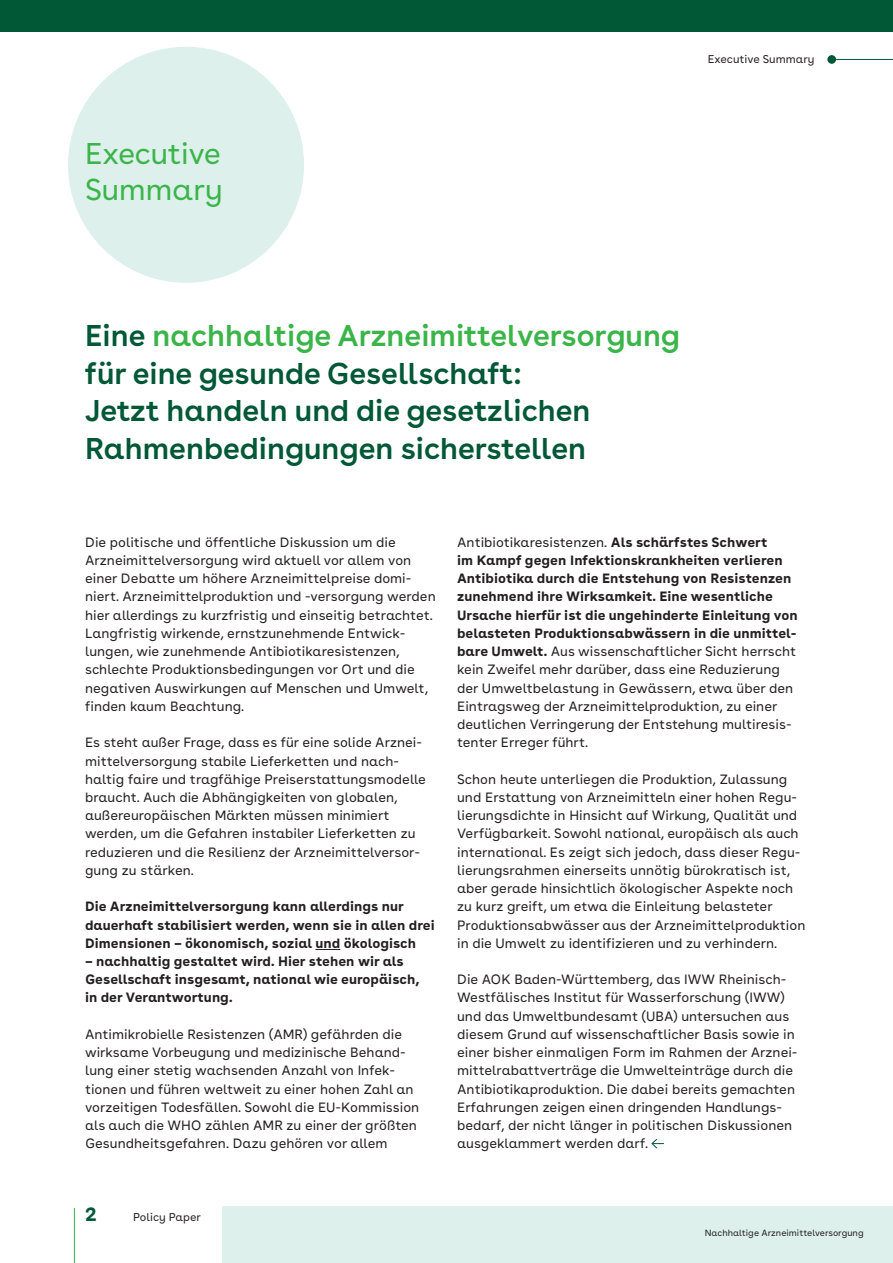
<style>
.page{position:relative;width:893px;height:1263px;background:#fff}
.page>*{position:absolute;margin:0;border:0;box-sizing:border-box;transform-origin:0 0}
.t1{font:600 30px/37.5px "AOK Buenos Aires";color:#005836}
.t2{font:30px/36.5px "AOK Buenos Aires";color:#3bb54a}
.t3{font:700 19.5px "AOK Buenos Aires Text";color:#005836}
.t4{font:13.5px/18.3px "AOK Buenos Aires Text";color:#231f20}
.t5{font:700 13.5px/18.3px "AOK Buenos Aires Text";color:#231f20}
.t6{font:11.25px "AOK Buenos Aires Text";color:#231f20}
.t7{font:9px "AOK Buenos Aires Text";color:#231f20}
.s1{color:#3bb54a}
.s2{font-weight:700}
</style>
<div class="page">
<hr style="left:74px;top:1208px;width:1px;height:55px;background:#3bb54a">
<div style="left:68px;top:47px;width:236px;height:236px;background:#ddf0eb;border-radius:50%"></div>
<div style="left:0;top:0;width:893px;height:32px;background:#005836"></div>
<hr style="left:836px;top:59px;width:57px;height:1px;background:#005836">
<div style="left:827px;top:55px;width:9px;height:9px;background:#005836;border-radius:50%"></div>
<div style="left:222px;top:1206px;width:671px;height:57px;background:#ddf0eb"></div>
<svg style="left:315px;top:949px;width:25px;height:1px"></svg>
<svg style="left:651px;top:1138px;width:13px;height:11px"></svg>
<h1 class="t2" style="left:85px;top:133px;width:139px">Executive<br>Summary</h1>
<p class="t6" style="left:708px;top:50px;width:109px">Executive Summary</p>
<h1 class="t1" style="left:85px;top:314px;width:596px">Eine <span class="s1">nachhaltige Arzneimittelversorgung </span>für eine gesunde Gesellschaft:<br>Jetzt handeln und die gesetzlichen Rahmenbedingungen sicherstellen</h1>
<p class="t4" style="left:85px;top:532px;width:352px">Die politische und öffentliche Diskussion um die Arzneimittelversorgung wird aktuell vor allem von einer Debatte um höhere Arzneimittelpreise domi&shy;niert. Arzneimittelproduktion und -versorgung werden hier allerdings zu kurzfristig und einseitig betrachtet.<br>Langfristig wirkende, ernstzunehmende Entwick&shy;lungen, wie zunehmende Antibiotikaresistenzen, schlechte Produktionsbedingungen vor Ort und die negativen Auswirkungen auf Menschen und Umwelt, finden kaum Beachtung.</p>
<p class="t4" style="left:85px;top:732px;width:342px">Es steht außer Frage, dass es für eine solide Arznei&shy;mittelversorgung stabile Lieferketten und nach&shy;haltig faire und tragfähige Preiserstattungsmodelle braucht. Auch die Abhängigkeiten von globalen, außereuropäischen Märkten müssen minimiert werden, um die Gefahren instabiler Lieferketten zu reduzieren und die Resilienz der Arzneimittelversor&shy;gung zu stärken.</p>
<p class="t5" style="left:85px;top:896px;width:351px">Die Arzneimittelversorgung kann allerdings nur dauerhaft stabilisiert werden, wenn sie in allen drei<br>Dimensionen – ökonomisch, sozial und ökologisch</p>
<p class="t5" style="left:85px;top:951px;width:336px">– nachhaltig gestaltet wird. Hier stehen wir als<br>Gesellschaft insgesamt, national wie europäisch, in der Verantwortung.</p>
<p class="t4" style="left:85px;top:1024px;width:336px">Antimikrobielle Resistenzen (AMR) gefährden die wirksame Vorbeugung und medizinische Behand&shy;lung einer stetig wachsenden Anzahl von Infek&shy;tionen und führen weltweit zu einer hohen Zahl an vorzeitigen Todesfällen. Sowohl die EU-Kommission als auch die WHO zählen AMR zu einer der größten Gesundheitsgefahren. Dazu gehören vor allem</p>
<h2 class="t3" style="left:85px;top:1197px;width:13px">2</h2>
<p class="t6" style="left:133px;top:1208px;width:69px">Policy Paper</p>
<p class="t4" style="left:457px;top:532px;width:342px">Antibiotikaresistenzen. <span class="s2">Als schärfstes Schwert<br>im Kampf gegen Infektionskrankheiten verlieren Antibiotika durch die Entstehung von Resistenzen zunehmend ihre Wirksamkeit. Eine wesentliche Ursache hierfür ist die ungehinderte Einleitung von belasteten Produktionsabwässern in die unmittel&shy;bare Umwelt.</span> Aus wissenschaftlicher Sicht herrscht kein Zweifel mehr darüber, dass eine Reduzierung der Umweltbelastung in Gewässern, etwa über den Eintragsweg der Arzneimittelproduktion, zu einer deutlichen Verringerung der Entstehung multiresis&shy;tenter Erreger führt.</p>
<p class="t4" style="left:457px;top:769px;width:350px">Schon heute unterliegen die Produktion, Zulassung und Erstattung von Arzneimitteln einer hohen Regu&shy;lierungsdichte in Hinsicht auf Wirkung, Qualität und Verfügbarkeit. Sowohl national, europäisch als auch international. Es zeigt sich jedoch, dass dieser Regu&shy;lierungsrahmen einerseits unnötig bürokratisch ist, aber gerade hinsichtlich ökologischer Aspekte noch zu kurz greift, um etwa die Einleitung belasteter Produktionsabwässer aus der Arzneimittelproduktion in die Umwelt zu identifizieren und zu verhindern.</p>
<p class="t4" style="left:457px;top:969px;width:342px">Die AOK Baden-Württemberg, das IWW Rheinisch-Westfälisches Institut für Wasserforschung (IWW) und das Umweltbundesamt (UBA) untersuchen aus diesem Grund auf wissenschaftlicher Basis sowie in einer bisher einmaligen Form im Rahmen der Arznei&shy;mittelrabattverträge die Umwelteinträge durch die Antibiotikaproduktion. Die dabei bereits gemachten Erfahrungen zeigen einen dringenden Handlungs&shy;bedarf, der nicht länger in politischen Diskussionen ausgeklammert werden darf.</p>
<p class="t7" style="left:705px;top:1225px;width:160px">Nachhaltige Arzneimittelversorgung</p>
</div>
